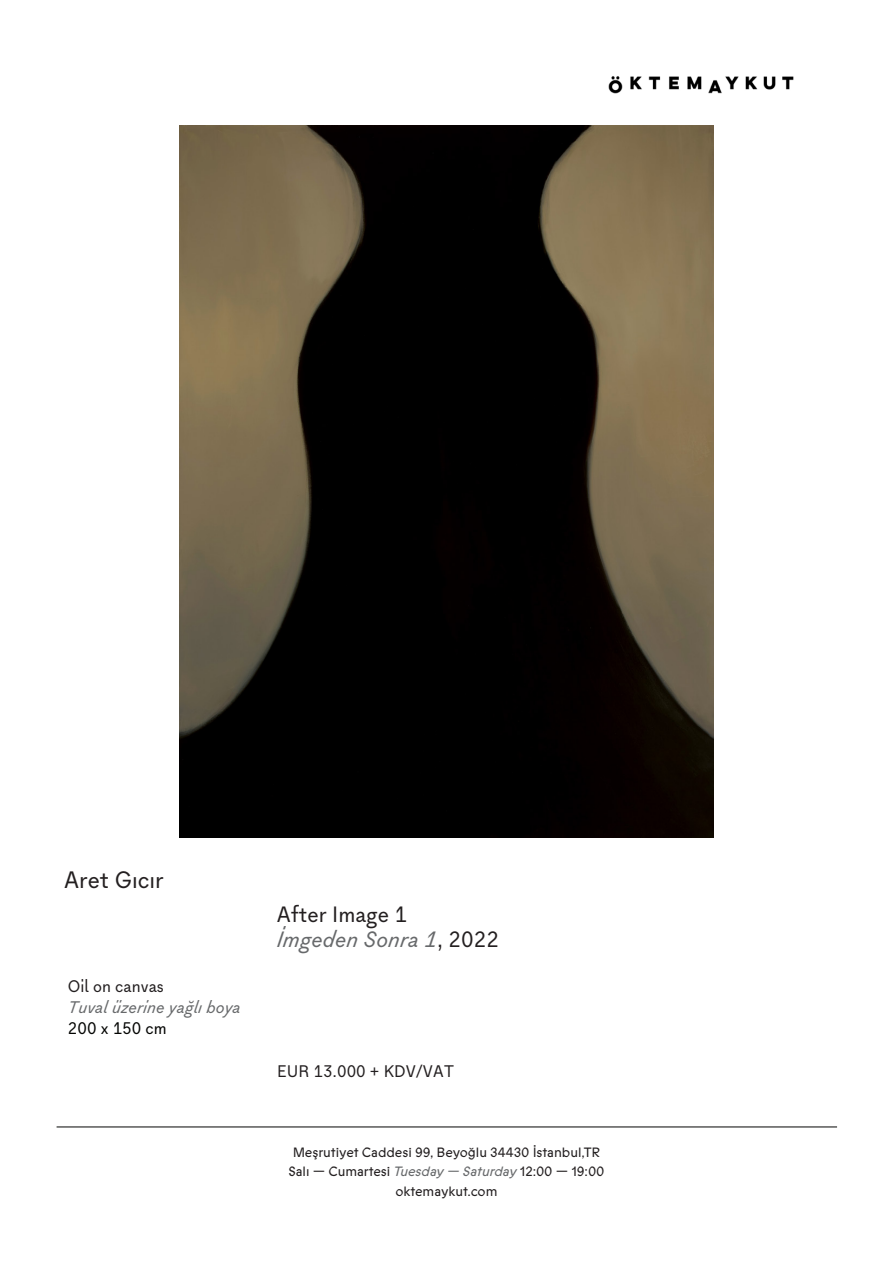
<style>
.page{position:relative;width:893px;height:1263px;background:#fff}
.page>*{position:absolute;margin:0;border:0;box-sizing:border-box;transform-origin:0 0}
.t1{font:22.5px "Gineto";color:#231f20}
.t2{font:italic 21px "Gineto";color:#67696b}
.t3{font:21px "Gineto";color:#231f20}
.t4{font:15.9px "Gineto";color:#231f20}
.t5{font:italic 15.9px "Gineto";color:#67696b}
.t6{font:15.9px "Gineto";color:#040503}
.t7{font:13.5px "ABC Prophet";letter-spacing:-.005em;color:#231f20}
.s1{font-style:normal;color:#231f20}
.s2{font-style:italic;color:#67696b}
</style>
<div class="page">
<img style="left:608px;top:76px;width:186px;height:18px">
<img style="left:180px;top:125px;width:534px;height:712px">
<hr style="left:57px;top:1126px;width:780px;height:1px;background:#040503">
<p class="t1" style="left:64px;top:865px;width:101px">Aret Gıcır</p>
<p class="t4" style="left:68px;top:975px;width:98px">Oil on canvas</p>
<p class="t5" style="left:68px;top:996px;width:174px">Tuval üzerine yağlı boya</p>
<p class="t6" style="left:68px;top:1017px;width:100px">200 x 150 cm</p>
<p class="t3" style="left:277px;top:900px;width:132px">After Image 1</p>
<p class="t2" style="left:277px;top:925px;width:224px">İmgeden Sonra 1<span class="s1">, 2022</span></p>
<p class="t4" style="left:277px;top:1060px;width:179px">EUR 13.000 + KDV/VAT</p>
<p class="t7" style="left:293px;top:1144px;width:309px">Meşrutiyet Caddesi 99, Beyoğlu 34430 İstanbul,TR</p>
<p class="t7" style="left:288px;top:1164px;width:318px">Salı — Cumartesi <span class="s2">Tuesday — Saturday</span> 12:00 — 19:00</p>
<p class="t7" style="left:395px;top:1183px;width:103px">oktemaykut.com</p>
</div>
